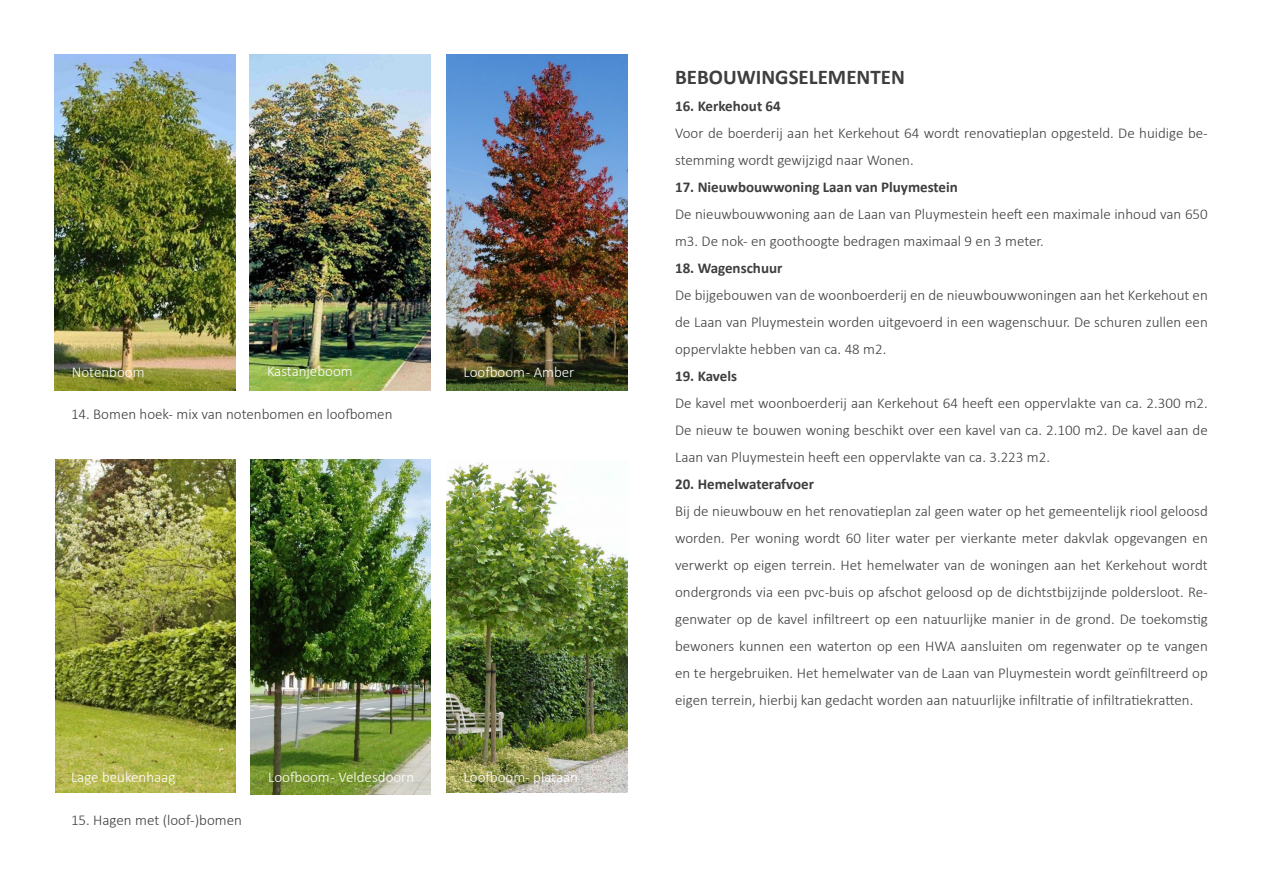
<style>
.page{position:relative;width:1263px;height:893px;background:#fff}
.page>*{position:absolute;margin:0;border:0;box-sizing:border-box;transform-origin:0 0}
.Alineastijl_2{font:700 21px "Calibri";color:#3e3e3f}
.Alineastijl_2-2{font:300 15px/27px "Calibri";color:#3e3e3f;text-align:justify}
.Alineastijl_2-3{font:700 15px "Calibri";color:#3e3e3f}
.t1{font:300 15px "Calibri";color:#fff}
</style>
<div class="page">
<img style="left:54px;top:54px;width:181px;height:337px">
<img style="left:446px;top:54px;width:181px;height:337px">
<img style="left:249px;top:54px;width:181px;height:337px">
<img style="left:55px;top:459px;width:180px;height:333px">
<img style="left:447px;top:462px;width:180px;height:330px">
<img style="left:250px;top:459px;width:181px;height:335px">
<p class="t1" style="left:267px;top:362px;width:87px">Kastanjeboom</p>
<p class="t1" style="left:463px;top:363px;width:113px">Loofboom - Amber</p>
<p class="t1" style="left:72px;top:363px;width:74px">Notenboom</p>
<p class="Alineastijl_2-2" style="left:71px;top:401px;width:323px">14. Bomen hoek- mix van notenbomen en loofbomen</p>
<p class="t1" style="left:71px;top:768px;width:106px">Lage beukenhaag</p>
<p class="t1" style="left:268px;top:768px;width:148px">Loofboom - Veldesdoorn</p>
<p class="t1" style="left:464px;top:768px;width:116px">Loofboom- plataan</p>
<p class="Alineastijl_2-2" style="left:71px;top:806px;width:172px">15. Hagen met (loof-)bomen</p>
<p class="Alineastijl_2" style="left:675px;top:62px;width:231px">BEBOUWINGSELEMENTEN</p>
<p class="Alineastijl_2-3" style="left:675px;top:95px;width:107px">16. Kerkehout 64</p>
<p class="Alineastijl_2-2" style="left:675px;top:119px;width:534px">Voor de boerderij aan het Kerkehout 64 wordt renovatieplan opgesteld. De huidige be&shy;stemming wordt gewijzigd naar Wonen.</p>
<p class="Alineastijl_2-3" style="left:675px;top:176px;width:284px">17. Nieuwbouwwoning Laan van Pluymestein</p>
<p class="Alineastijl_2-2" style="left:675px;top:200px;width:534px">De nieuwbouwwoning aan de Laan van Pluymestein heeft een maximale inhoud van 650 m3. De nok- en goothoogte bedragen maximaal 9 en 3 meter.</p>
<p class="Alineastijl_2-3" style="left:675px;top:257px;width:109px">18. Wagenschuur</p>
<p class="Alineastijl_2-2" style="left:675px;top:281px;width:534px">De bijgebouwen van de woonboerderij en de nieuwbouwwoningen aan het Kerkehout en de Laan van Pluymestein worden uitgevoerd in een wagenschuur. De schuren zullen een oppervlakte hebben van ca. 48 m2.</p>
<p class="Alineastijl_2-3" style="left:675px;top:365px;width:63px">19. Kavels</p>
<p class="Alineastijl_2-2" style="left:675px;top:389px;width:534px">De kavel met woonboerderij aan Kerkehout 64 heeft een oppervlakte van ca. 2.300 m2.<br>De nieuw te bouwen woning beschikt over een kavel van ca. 2.100 m2. De kavel aan de Laan van Pluymestein heeft een oppervlakte van ca. 3.223 m2.</p>
<p class="Alineastijl_2-3" style="left:675px;top:473px;width:141px">20. Hemelwaterafvoer</p>
<p class="Alineastijl_2-2" style="left:675px;top:497px;width:534px">Bij de nieuwbouw en het renovatieplan zal geen water op het gemeentelijk riool geloosd worden. Per woning wordt 60 liter water per vierkante meter dakvlak opgevangen en verwerkt op eigen terrein. Het hemelwater van de woningen aan het Kerkehout wordt ondergronds via een pvc-buis op afschot geloosd op de dichtstbijzijnde poldersloot. Re&shy;genwater op de kavel infiltreert op een natuurlijke manier in de grond. De toekomstig bewoners kunnen een waterton op een HWA aansluiten om regenwater op te vangen en te hergebruiken. Het hemelwater van de Laan van Pluymestein wordt geïnfiltreerd op eigen terrein, hierbij kan gedacht worden aan natuurlijke infiltratie of infiltratiekratten.</p>
</div>
